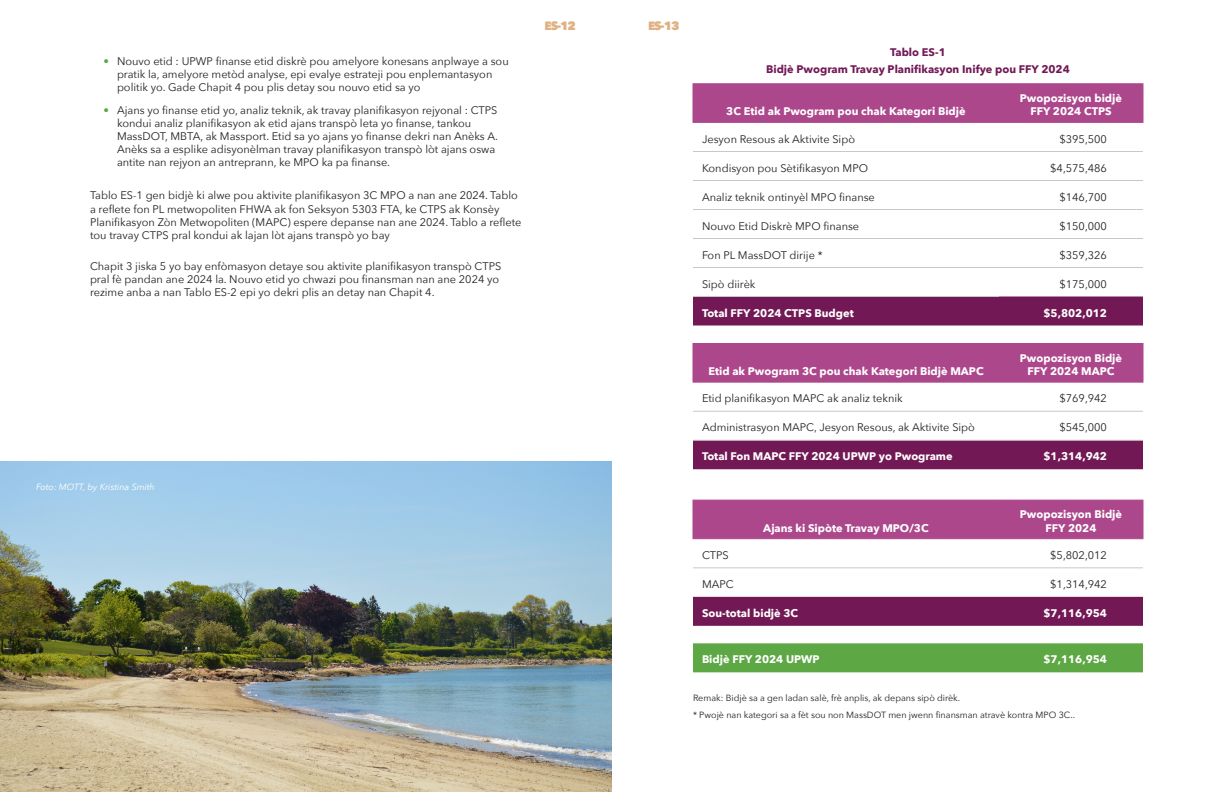
<style>
.page{position:relative;width:1224px;height:792px;background:#fff}
.page>*{position:absolute;margin:0;border:0;box-sizing:border-box;transform-origin:0 0}
.t1{font:800 12px "Avenir Next";letter-spacing:-.085em;color:#e0b181}
.t2{font:11px/13.2px "Avenir Next";color:#231f20}
.Table_Header{font:700 11px/13.2px "Avenir Next";color:#fff;text-align:center}
.Figure_Table_Title{font:700 11px "Avenir Next";color:#721955}
.Figure_Table_Citatio{font:9px "Avenir Next";color:#231f20}
.t3{font:italic 9px "Avenir Next";color:#fff}
.s1{color:#5da744}
</style>
<div class="page">
<div style="left:694px;top:84px;width:448px;height:38px;background:#ac478c"></div>
<div style="left:693px;top:297px;width:450px;height:29px;background:#721955"></div>
<hr style="left:998px;top:84px;width:2px;height:38px;background:#ac478c">
<hr style="left:693px;top:151px;width:306px;height:1px;background:#c7c8ca">
<hr style="left:999px;top:151px;width:144px;height:1px;background:#c7c8ca">
<hr style="left:693px;top:180px;width:306px;height:1px;background:#c7c8ca">
<hr style="left:999px;top:180px;width:144px;height:1px;background:#c7c8ca">
<hr style="left:693px;top:209px;width:306px;height:1px;background:#c7c8ca">
<hr style="left:999px;top:209px;width:144px;height:1px;background:#c7c8ca">
<hr style="left:693px;top:238px;width:306px;height:1px;background:#c7c8ca">
<hr style="left:999px;top:238px;width:144px;height:1px;background:#c7c8ca">
<hr style="left:693px;top:267px;width:306px;height:1px;background:#c7c8ca">
<hr style="left:999px;top:267px;width:144px;height:1px;background:#c7c8ca">
<hr style="left:692px;top:83px;width:307px;height:1px;background:#ac478c">
<hr style="left:692px;top:84px;width:2px;height:38px;background:#ac478c">
<hr style="left:999px;top:83px;width:145px;height:1px;background:#ac478c">
<hr style="left:1142px;top:84px;width:2px;height:38px;background:#ac478c">
<hr style="left:692px;top:122px;width:307px;height:1px;background:#ac478c">
<hr style="left:999px;top:122px;width:145px;height:1px;background:#ac478c">
<hr style="left:693px;top:296px;width:306px;height:1px;background:#c7c8ca">
<div style="left:694px;top:344px;width:448px;height:38px;background:#ac478c"></div>
<div style="left:693px;top:441px;width:450px;height:28px;background:#721955"></div>
<hr style="left:998px;top:344px;width:2px;height:38px;background:#ac478c">
<hr style="left:693px;top:411px;width:306px;height:1px;background:#c7c8ca">
<hr style="left:999px;top:411px;width:144px;height:1px;background:#c7c8ca">
<hr style="left:692px;top:343px;width:307px;height:1px;background:#ac478c">
<hr style="left:692px;top:344px;width:2px;height:38px;background:#ac478c">
<hr style="left:999px;top:343px;width:145px;height:1px;background:#ac478c">
<hr style="left:1142px;top:344px;width:2px;height:38px;background:#ac478c">
<hr style="left:692px;top:382px;width:307px;height:1px;background:#ac478c">
<hr style="left:999px;top:382px;width:145px;height:1px;background:#ac478c">
<hr style="left:693px;top:440px;width:306px;height:1px;background:#c7c8ca">
<hr style="left:999px;top:440px;width:144px;height:1px;background:#c7c8ca">
<div style="left:694px;top:501px;width:448px;height:37px;background:#ac478c"></div>
<div style="left:693px;top:597px;width:450px;height:29px;background:#721955"></div>
<hr style="left:998px;top:501px;width:2px;height:37px;background:#ac478c">
<hr style="left:693px;top:567px;width:306px;height:1px;background:#c7c8ca">
<hr style="left:999px;top:567px;width:144px;height:1px;background:#c7c8ca">
<hr style="left:692px;top:500px;width:307px;height:1px;background:#ac478c">
<hr style="left:692px;top:501px;width:2px;height:37px;background:#ac478c">
<hr style="left:999px;top:500px;width:145px;height:1px;background:#ac478c">
<hr style="left:1142px;top:501px;width:2px;height:37px;background:#ac478c">
<hr style="left:692px;top:538px;width:307px;height:1px;background:#ac478c">
<hr style="left:999px;top:538px;width:145px;height:1px;background:#ac478c">
<div style="left:693px;top:643px;width:450px;height:29px;background:#5da744"></div>
<img style="left:0;top:461px;width:612px;height:331px">
<p class="t2" style="left:117px;top:54px;width:393px;text-indent:-14px"><span class="s1">•</span> Nouvo etid : UPWP finanse etid diskrè pou amelyore konesans anplwaye a sou pratik la, amelyore metòd analyse, epi evalye estrateji pou enplemantasyon politik yo. Gade Chapit 4 pou plis detay sou nouvo etid sa yo</p>
<p class="t2" style="left:117px;top:103px;width:382px;text-indent:-14px"><span class="s1">•</span> Ajans yo finanse etid yo, analiz teknik, ak travay planifikasyon rejyonal : CTPS kondui analiz planifikasyon ak etid ajans transpò leta yo finanse, tankou MassDOT, MBTA, ak Massport. Etid sa yo ajans yo finanse dekri nan Anèks A.<br>Anèks sa a esplike adisyonèlman travay planifikasyon transpò lòt ajans oswa antite nan rejyon an antreprann, ke MPO ka pa finanse.</p>
<p class="t2" style="left:90px;top:189px;width:433px">Tablo ES-1 gen bidjè ki alwe pou aktivite planifikasyon 3C MPO a nan ane 2024. Tablo a reflete fon PL metwopoliten FHWA ak fon Seksyon 5303 FTA, ke CTPS ak Konsèy Planifikasyon Zòn Metwopoliten (MAPC) espere depanse nan ane 2024. Tablo a reflete tou travay CTPS pral kondui ak lajan lòt ajans transpò yo bay</p>
<p class="t2" style="left:90px;top:259px;width:413px">Chapit 3 jiska 5 yo bay enfòmasyon detaye sou aktivite planifikasyon transpò CTPS pral fè pandan ane 2024 la. Nouvo etid yo chwazi pou finansman nan ane 2024 yo rezime anba a nan Tablo ES-2 epi yo dekri plis an detay nan Chapit 4.</p>
<p class="t3" style="left:36px;top:479px;width:120px">Foto: MOTT, by Kristina Smith</p>
<p class="t1" style="left:544px;top:18px;width:33px">ES-12</p>
<p class="t1" style="left:648px;top:18px;width:33px">ES-13</p>
<p class="Figure_Table_Title" style="left:890px;top:43px;width:57px">Tablo ES-1</p>
<p class="Figure_Table_Title" style="left:766px;top:60px;width:305px">Bidjè Pwogram Travay Planifikasyon Inifye pou FFY 2024</p>
<p class="Table_Header" style="left:726px;top:105px;width:241px">3C Etid ak Pwogram pou chak Kategori Bidjè</p>
<p class="Table_Header" style="left:1020px;top:91px;width:104px">Pwopozisyon bidjè<br>FFY 2024 CTPS</p>
<p class="t2" style="left:702px;top:132px;width:155px">Jesyon Resous ak Aktivite Sipò</p>
<p class="t2" style="left:1059px;top:132px;width:49px">$395,500</p>
<p class="t2" style="left:702px;top:161px;width:168px">Kondisyon pou Sètifikasyon MPO</p>
<p class="t2" style="left:1050px;top:161px;width:58px">$4,575,486</p>
<p class="t2" style="left:702px;top:190px;width:174px">Analiz teknik ontinyèl MPO finanse</p>
<p class="t2" style="left:1059px;top:190px;width:49px">$146,700</p>
<p class="t2" style="left:702px;top:219px;width:159px">Nouvo Etid Diskrè MPO finanse</p>
<p class="t2" style="left:1059px;top:219px;width:49px">$150,000</p>
<p class="t2" style="left:702px;top:248px;width:122px">Fon PL MassDOT dirije *</p>
<p class="t2" style="left:1059px;top:248px;width:49px">$359,326</p>
<p class="t2" style="left:702px;top:277px;width:55px">Sipò diirèk</p>
<p class="t2" style="left:1059px;top:277px;width:49px">$175,000</p>
<p class="Table_Header" style="left:702px;top:306px;width:153px">Total FFY 2024 CTPS Budget</p>
<p class="Table_Header" style="left:1044px;top:306px;width:65px">$5,802,012</p>
<p class="Table_Header" style="left:708px;top:364px;width:277px">Etid ak Pwogram 3C pou chak Kategori Bidjè MAPC</p>
<p class="Table_Header" style="left:1020px;top:351px;width:104px">Pwopozisyon Bidjè<br>FFY 2024 MAPC</p>
<p class="t2" style="left:702px;top:391px;width:202px">Etid planifikasyon MAPC ak analiz teknik</p>
<p class="t2" style="left:1059px;top:391px;width:49px">$769,942</p>
<p class="t2" style="left:702px;top:420px;width:275px">Administrasyon MAPC, Jesyon Resous, ak Aktivite Sipò</p>
<p class="t2" style="left:1059px;top:420px;width:49px">$545,000</p>
<p class="Table_Header" style="left:702px;top:450px;width:252px">Total Fon MAPC FFY 2024 UPWP yo Pwograme</p>
<p class="Table_Header" style="left:1044px;top:450px;width:65px">$1,314,942</p>
<p class="Table_Header" style="left:763px;top:521px;width:167px">Ajans ki Sipòte Travay MPO/3C</p>
<p class="Table_Header" style="left:1020px;top:508px;width:104px">Pwopozisyon Bidjè<br>FFY 2024</p>
<p class="t2" style="left:702px;top:548px;width:28px">CTPS</p>
<p class="t2" style="left:1050px;top:548px;width:58px">$5,802,012</p>
<p class="t2" style="left:702px;top:577px;width:33px">MAPC</p>
<p class="t2" style="left:1050px;top:577px;width:58px">$1,314,942</p>
<p class="Table_Header" style="left:702px;top:606px;width:98px">Sou-total bidjè 3C</p>
<p class="Table_Header" style="left:1044px;top:606px;width:65px">$7,116,954</p>
<p class="Table_Header" style="left:702px;top:653px;width:119px">Bidjè FFY 2024 UPWP</p>
<p class="Table_Header" style="left:1044px;top:653px;width:65px">$7,116,954</p>
<p class="Figure_Table_Citatio" style="left:693px;top:690px;width:269px">Remak: Bidjè sa a gen ladan salè, frè anplis, ak depans sipò dirèk.</p>
<p class="Figure_Table_Citatio" style="left:693px;top:707px;width:384px">* Pwojè nan kategori sa a fèt sou non MassDOT men jwenn finansman atravè kontra MPO 3C..</p>
</div>
